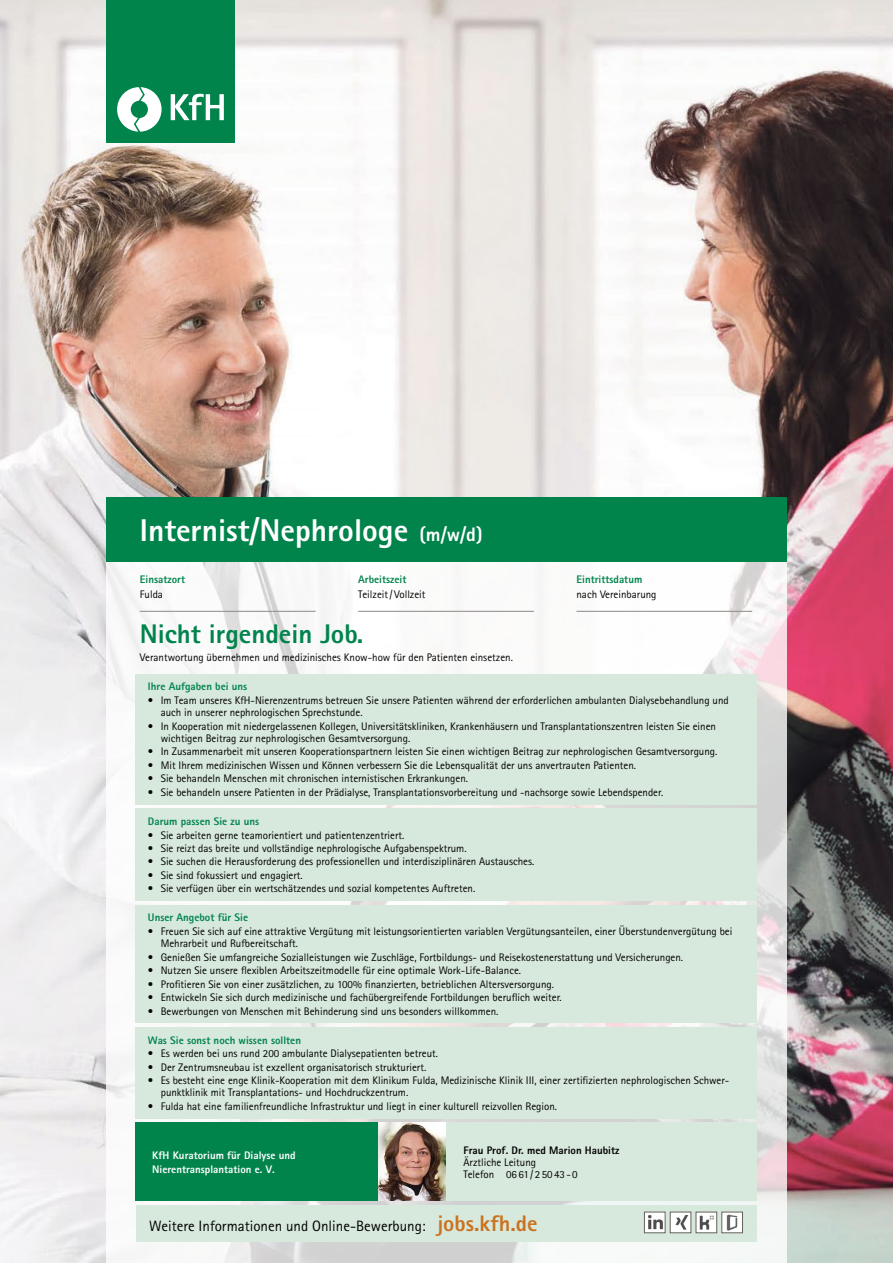
<style>
.page{position:relative;width:893px;height:1263px;background:#fff}
.page>*{position:absolute;margin:0;border:0;box-sizing:border-box;transform-origin:0 0}
.t1{font:800 31.5px "Rotis Sans Serif Std";color:#fff}
.t2{font:800 27px "Rotis Sans Serif Std";color:#00844c}
.t3{font:15px "Rotis Sans Serif Std";color:#000}
.t4{font:10.95px/12.1px "Rotis Sans Serif Std";color:#000}
.t5{font:800 10.95px "Rotis Sans Serif Std";color:#00844c}
.t6{font:800 10.95px/13.8px "Rotis Sans Serif Std";color:#fff}
.t7{font:800 10.95px "Rotis Sans Serif Std";color:#000}
.s1{font-size:19.5px}
.s2{font-weight:800;font-size:22.5px;color:#c97321}
</style>
<div class="page">
<img style="left:0;top:0;width:893px;height:1263px">
<svg style="left:106px;top:534px;width:681px;height:729px"></svg>
<div style="left:106px;top:497px;width:680px;height:65px;background:#00844c"></div>
<hr style="left:140px;top:611px;width:176px;height:1px;background:#8c8986">
<hr style="left:358px;top:611px;width:176px;height:1px;background:#8c8986">
<hr style="left:576px;top:611px;width:176px;height:1px;background:#8c8986">
<div style="left:136px;top:1205px;width:620px;height:36px;background:#d7e8dc"></div>
<img style="left:672px;top:1214px;width:17px;height:17px">
<div style="left:670px;top:1212px;width:21px;height:21px;border:1px solid #66605c"></div>
<img style="left:646px;top:1214px;width:17px;height:17px">
<div style="left:644px;top:1212px;width:21px;height:21px;border:1px solid #66605c"></div>
<div style="left:696px;top:1212px;width:21px;height:21px;background:#fff"></div>
<img style="left:699px;top:1215px;width:15px;height:15px">
<div style="left:696px;top:1212px;width:21px;height:21px;border:1px solid #66605c"></div>
<img style="left:723px;top:1214px;width:18px;height:17px">
<div style="left:721px;top:1212px;width:22px;height:21px;border:1px solid #66605c"></div>
<div style="left:135px;top:808px;width:622px;height:93px;background:#d7e8dc"></div>
<div style="left:135px;top:674px;width:622px;height:130px;background:#d7e8dc"></div>
<div style="left:135px;top:905px;width:622px;height:118px;background:#d7e8dc"></div>
<div style="left:135px;top:1027px;width:622px;height:91px;background:#d7e8dc"></div>
<div style="left:135px;top:1122px;width:243px;height:79px;background:#00844c"></div>
<img style="left:379px;top:1122px;width:67px;height:79px">
<div style="left:446px;top:1122px;width:311px;height:79px;background:#d7e8dc"></div>
<div style="left:106px;top:0;width:128px;height:142px;background:#00844c"></div>
<svg style="left:171px;top:94px;width:53px;height:26px"></svg>
<svg style="left:117px;top:87px;width:45px;height:45px"></svg>
<h1 class="t1" style="left:140px;top:510px;width:344px">Internist/Nephrologe <span class="s1">(m/w/d)</span></h1>
<p class="t5" style="left:140px;top:572px;width:47px">Einsatzort</p>
<p class="t4" style="left:140px;top:588px;width:25px">Fulda</p>
<p class="t5" style="left:358px;top:572px;width:50px">Arbeitszeit</p>
<p class="t4" style="left:358px;top:588px;width:69px">Teilzeit/Vollzeit</p>
<h2 class="t2" style="left:140px;top:616px;width:225px">Nicht irgendein Job.</h2>
<p class="t4" style="left:140px;top:651px;width:374px">Verantwortung übernehmen und medizinisches Know-how für den Patienten einsetzen.</p>
<p class="t5" style="left:576px;top:572px;width:67px">Eintrittsdatum</p>
<p class="t4" style="left:576px;top:588px;width:82px">nach Vereinbarung</p>
<p class="t5" style="left:148px;top:680px;width:101px">Ihre Aufgaben bei uns</p>
<p class="t4" style="left:161px;top:694px;width:569px;text-indent:-13px">• Im Team unseres KfH-Nierenzentrums betreuen Sie unsere Patienten während der erforderlichen ambulanten Dialysebehandlung und auch in unserer nephrologischen Sprechstunde.</p>
<p class="t4" style="left:161px;top:720px;width:557px;text-indent:-13px">• In Kooperation mit niedergelassenen Kollegen, Universitätskliniken, Krankenhäusern und Transplantationszentren leisten Sie einen wichtigen Beitrag zur nephrologischen Gesamtversorgung.</p>
<p class="t4" style="left:148px;top:746px;width:571px">• In Zusammenarbeit mit unseren Kooperationspartnern leisten Sie einen wichtigen Beitrag zur nephrologischen Gesamtversorgung.</p>
<p class="t4" style="left:148px;top:759px;width:490px">• Mit Ihrem medizinischen Wissen und Können verbessern Sie die Lebensqualität der uns anvertrauten Patienten.</p>
<p class="t4" style="left:148px;top:772px;width:322px">• Sie behandeln Menschen mit chronischen internistischen Erkrankungen.</p>
<p class="t4" style="left:148px;top:786px;width:517px">• Sie behandeln unsere Patienten in der Prädialyse, Transplantationsvorbereitung und -nachsorge sowie Lebendspender.</p>
<p class="t5" style="left:148px;top:814px;width:113px">Darum passen Sie zu uns</p>
<p class="t4" style="left:148px;top:829px;width:258px">• Sie arbeiten gerne teamorientiert und patientenzentriert.</p>
<p class="t4" style="left:148px;top:842px;width:320px">• Sie reizt das breite und vollständige nephrologische Aufgabenspektrum.</p>
<p class="t4" style="left:148px;top:856px;width:388px">• Sie suchen die Herausforderung des professionellen und interdisziplinären Austausches.</p>
<p class="t4" style="left:148px;top:869px;width:156px">• Sie sind fokussiert und engagiert.</p>
<p class="t4" style="left:148px;top:882px;width:329px">• Sie verfügen über ein wertschätzendes und sozial kompetentes Auftreten.</p>
<p class="t5" style="left:148px;top:911px;width:102px">Unser Angebot für Sie</p>
<p class="t4" style="left:161px;top:925px;width:573px;text-indent:-13px">• Freuen Sie sich auf eine attraktive Vergütung mit leistungsorientierten variablen Vergütungsanteilen, einer Überstundenvergütung bei<br>Mehrarbeit und Rufbereitschaft.</p>
<p class="t4" style="left:148px;top:951px;width:537px">• Genießen Sie umfangreiche Sozialleistungen wie Zuschläge, Fortbildungs- und Reisekostenerstattung und Versicherungen.</p>
<p class="t4" style="left:148px;top:964px;width:375px">• Nutzen Sie unsere flexiblen Arbeitszeitmodelle für eine optimale Work-Life-Balance.</p>
<p class="t4" style="left:148px;top:978px;width:408px">• Profitieren Sie von einer zusätzlichen, zu 100% finanzierten, betrieblichen Altersversorgung.</p>
<p class="t4" style="left:148px;top:991px;width:415px">• Entwickeln Sie sich durch medizinische und fachübergreifende Fortbildungen beruflich weiter.</p>
<p class="t4" style="left:148px;top:1005px;width:352px">• Bewerbungen von Menschen mit Behinderung sind uns besonders willkommen.</p>
<p class="t5" style="left:148px;top:1033px;width:155px">Was Sie sonst noch wissen sollten</p>
<p class="t4" style="left:148px;top:1047px;width:292px">• Es werden bei uns rund 200 ambulante Dialysepatienten betreut.</p>
<p class="t4" style="left:148px;top:1061px;width:280px">• Der Zentrumsneubau ist exzellent organisatorisch strukturiert.</p>
<p class="t4" style="left:161px;top:1074px;width:570px;text-indent:-13px">• Es besteht eine enge Klinik-Kooperation mit dem Klinikum Fulda, Medizinische Klinik III, einer zertifizierten nephrologischen Schwer&shy;punktklinik mit Transplantations- und Hochdruckzentrum.</p>
<p class="t4" style="left:148px;top:1100px;width:411px">• Fulda hat eine familienfreundliche Infrastruktur und liegt in einer kulturell reizvollen Region.</p>
<p class="t6" style="left:152px;top:1148px;width:145px">KfH Kuratorium für Dialyse und<br>Nierentransplantation e. V.</p>
<p class="t7" style="left:463px;top:1143px;width:157px">Frau Prof. Dr. med Marion Haubitz</p>
<p class="t4" style="left:463px;top:1156px;width:116px">Ärztliche Leitung<br>Telefon 06 61/ 25043 -0</p>
<h3 class="t3" style="left:149px;top:1217px;width:390px">Weitere Informationen und Online-Bewerbung: <span class="s2">jobs.kfh.de</span></h3>
</div>
